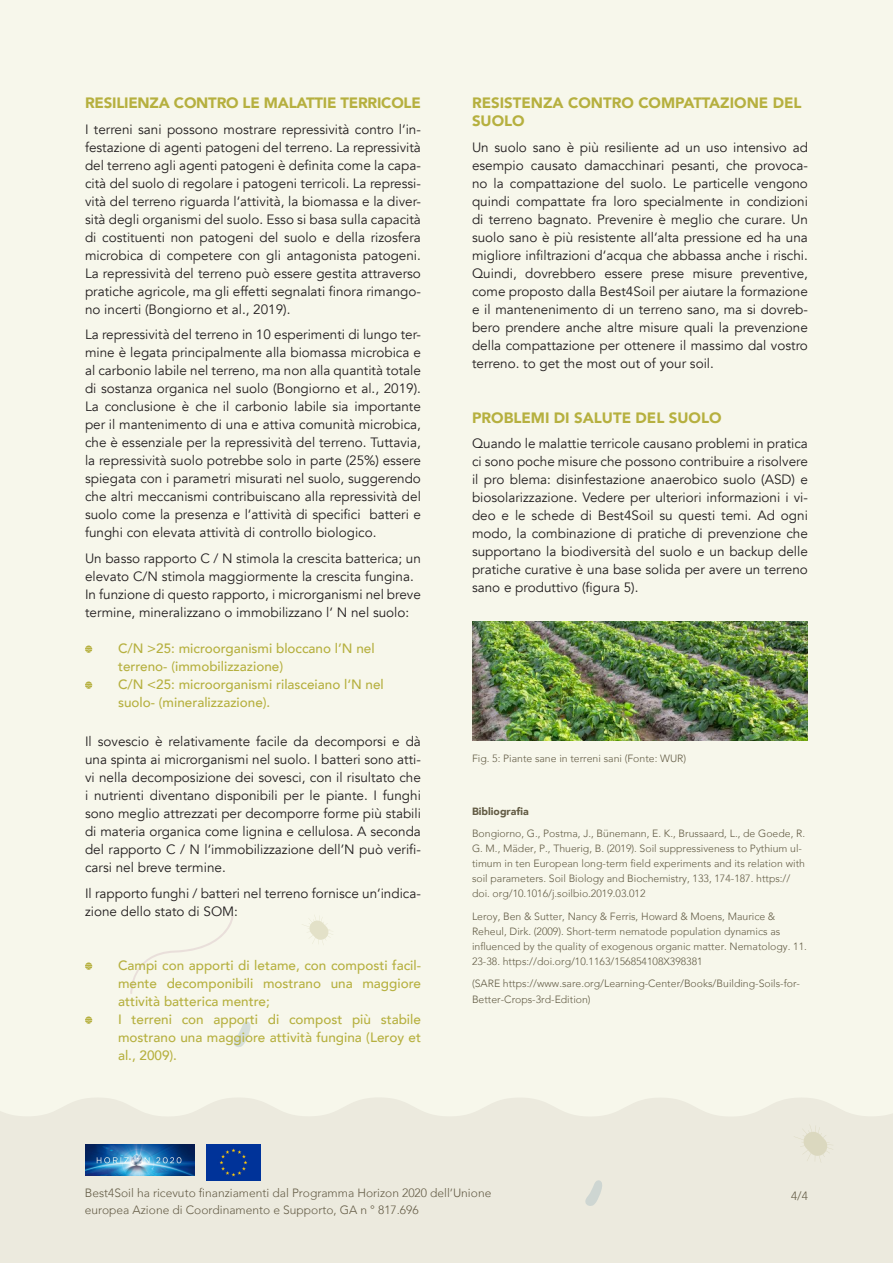
<style>
.page{position:relative;width:893px;height:1263px;background:#fff}
.page>*{position:absolute;margin:0;border:0;box-sizing:border-box;transform-origin:0 0}
.t1{font:900 15px/18px "Avenir";color:#b6b03f}
.t2{font:13.5px/18px "Avenir";color:#231f20;text-align:justify}
.t3{font:500 13.5px/18px "Avenir";color:#b6b03f;text-align:justify}
.t4{font:300 12px/16.5px "Avenir";color:#645c46}
.t5{font:300 10.5px/15px "Avenir";color:#635c45}
.t6{font:900 10.5px "Avenir";color:#635c45}
</style>
<div class="page">
<div style="left:0;top:206px;width:893px;height:891px;background:#f7f7eb"></div>
<div style="left:0;top:1097px;width:893px;height:166px;background:#eceade"></div>
<svg style="left:794px;top:1124px;width:39px;height:39px;background:#e6e4d4"></svg>
<div style="left:130px;top:914px;width:104px;height:80px;background:#f7f7eb"></div>
<svg style="left:585px;top:1180px;width:19px;height:27px"></svg>
<svg style="left:302px;top:914px;width:31px;height:31px"></svg>
<svg style="left:234px;top:1021px;width:18px;height:27px"></svg>
<div style="left:0;top:0;width:893px;height:206px;background:#f7f7eb"></div>
<img style="left:85px;top:1144px;width:109px;height:31px">
<img style="left:207px;top:1144px;width:53px;height:36px">
<svg style="left:85px;top:645px;width:7px;height:8px"></svg>
<svg style="left:85px;top:681px;width:7px;height:8px"></svg>
<svg style="left:85px;top:962px;width:7px;height:8px"></svg>
<svg style="left:85px;top:1016px;width:7px;height:8px"></svg>
<img style="left:472px;top:621px;width:336px;height:119px">
<p class="t1" style="left:85px;top:94px;width:337px">RESILIENZA CONTRO LE MALATTIE TERRICOLE</p>
<p class="t2" style="left:85px;top:120px;width:337px">I terreni sani possono mostrare repressività contro l‘in&shy;festazione di agenti patogeni del terreno. La repressività del terreno agli agenti patogeni è definita come la capa&shy;cità del suolo di regolare i patogeni terricoli. La repressi&shy;vità del terreno riguarda l‘attività, la biomassa e la diver&shy;sità degli organismi del suolo. Esso si basa sulla capacità di costituenti non patogeni del suolo e della rizosfera microbica di competere con gli antagonista patogeni.<br>La repressività del terreno può essere gestita attraverso pratiche agricole, ma gli effetti segnalati finora rimango&shy;no incerti (Bongiorno et al., 2019).</p>
<p class="t2" style="left:85px;top:326px;width:337px">La repressività del terreno in 10 esperimenti di lungo ter&shy;mine è legata principalmente alla biomassa microbica e al carbonio labile nel terreno, ma non alla quantità totale di sostanza organica nel suolo (Bongiorno et al., 2019).<br>La conclusione è che il carbonio labile sia importante per il mantenimento di una e attiva comunità microbica, che è essenziale per la repressività del terreno. Tuttavia, la repressività suolo potrebbe solo in parte (25%) essere spiegata con i parametri misurati nel suolo, suggerendo che altri meccanismi contribuiscano alla repressività del suolo come la presenza e l‘attività di specifici batteri e funghi con elevata attività di controllo biologico.</p>
<p class="t2" style="left:85px;top:549px;width:337px">Un basso rapporto C / N stimola la crescita batterica; un elevato C/N stimola maggiormente la crescita fungina.</p>
<p class="t2" style="left:85px;top:585px;width:337px">In funzione di questo rapporto, i microrganismi nel breve termine, mineralizzano o immobilizzano l‘ N nel suolo:</p>
<p class="t3" style="left:118px;top:638px;width:258px">C/N &gt;25: microorganismi bloccano l’N nel</p>
<p class="t3" style="left:118px;top:656px;width:167px">terreno- (immobilizzazione)</p>
<p class="t3" style="left:118px;top:674px;width:267px">C/N &lt;25: microorganismi rilasceiano l‘N nel</p>
<p class="t3" style="left:118px;top:692px;width:154px">suolo- (mineralizzazione).</p>
<p class="t2" style="left:85px;top:733px;width:337px">Il sovescio è relativamente facile da decomporsi e dà una spinta ai microrganismi nel suolo. I batteri sono atti&shy;vi nella decomposizione dei sovesci, con il risultato che i nutrienti diventano disponibili per le piante. I funghi sono meglio attrezzati per decomporre forme più stabili di materia organica come lignina e cellulosa. A seconda del rapporto C / N l‘immobilizzazione dell’N può verifi&shy;carsi nel breve termine.</p>
<p class="t2" style="left:85px;top:884px;width:337px">Il rapporto funghi / batteri nel terreno fornisce un‘indica&shy;zione dello stato di SOM:</p>
<p class="t3" style="left:118px;top:955px;width:304px">Campi con apporti di letame, con composti facil&shy;mente decomponibili mostrano una maggiore attività batterica mentre;</p>
<p class="t3" style="left:118px;top:1009px;width:304px">I terreni con apporti di compost più stabile mostrano una maggiore attività fungina (Leroy et al., 2009).</p>
<p class="t1" style="left:472px;top:93px;width:331px">RESISTENZA CONTRO COMPATTAZIONE DEL<br>SUOLO</p>
<p class="t2" style="left:472px;top:138px;width:337px">Un suolo sano è più resiliente ad un uso intensivo ad esempio causato damacchinari pesanti, che provoca&shy;no la compattazione del suolo. Le particelle vengono quindi compattate fra loro specialmente in condizioni di terreno bagnato. Prevenire è meglio che curare. Un suolo sano è più resistente all‘alta pressione ed ha una migliore infiltrazioni d‘acqua che abbassa anche i rischi.<br>Quindi, dovrebbero essere prese misure preventive, come proposto dalla Best4Soil per aiutare la formazione e il mantenenimento di un terreno sano, ma si dovreb&shy;bero prendere anche altre misure quali la prevenzione della compattazione per ottenere il massimo dal vostro terreno. to get the most out of your soil.</p>
<p class="t1" style="left:472px;top:408px;width:251px">PROBLEMI DI SALUTE DEL SUOLO</p>
<p class="t2" style="left:472px;top:435px;width:337px">Quando le malattie terricole causano problemi in pratica ci sono poche misure che possono contribuire a risolvere il pro blema: disinfestazione anaerobico suolo (ASD) e biosolarizzazione. Vedere per ulteriori informazioni i vi&shy;deo e le schede di Best4Soil su questi temi. Ad ogni modo, la combinazione di pratiche di prevenzione che supportano la biodiversità del suolo e un backup delle pratiche curative è una base solida per avere un terreno sano e produttivo (figura 5).</p>
<p class="t5" style="left:472px;top:751px;width:216px">Fig. 5: Piante sane in terreni sani (Fonte: WUR)</p>
<p class="t6" style="left:472px;top:802px;width:58px">Bibliografia</p>
<p class="t5" style="left:472px;top:826px;width:335px">Bongiorno, G., Postma, J., Bünemann, E. K., Brussaard, L., de Goede, R.</p>
<p class="t5" style="left:472px;top:841px;width:335px">G. M., Mäder, P., Thuerig, B. (2019). Soil suppressiveness to Pythium ul&shy;timum in ten European long-term field experiments and its relation with soil parameters. Soil Biology and Biochemistry, 133, 174-187. https:// doi. org/10.1016/j.soilbio.2019.03.012</p>
<p class="t5" style="left:472px;top:909px;width:336px">Leroy, Ben &amp; Sutter, Nancy &amp; Ferris, Howard &amp; Moens, Maurice &amp; Reheul, Dirk. (2009). Short-term nematode population dynamics as influenced by the quality of exogenous organic matter. Nematology. 11.<br>23-38. https://doi.org/10.1163/156854108X398381</p>
<p class="t5" style="left:472px;top:976px;width:330px">(SARE https://www.sare.org/Learning-Center/Books/Building-Soils-for-<br>Better-Crops-3rd-Edition)</p>
<p class="t4" style="left:85px;top:1185px;width:408px">Best4Soil ha ricevuto finanziamenti dal Programma Horizon 2020 dell‘Unione europea Azione di Coordinamento e Supporto, GA n ° 817.696</p>
<p class="t4" style="left:791px;top:1188px;width:18px">4/4</p>
</div>
